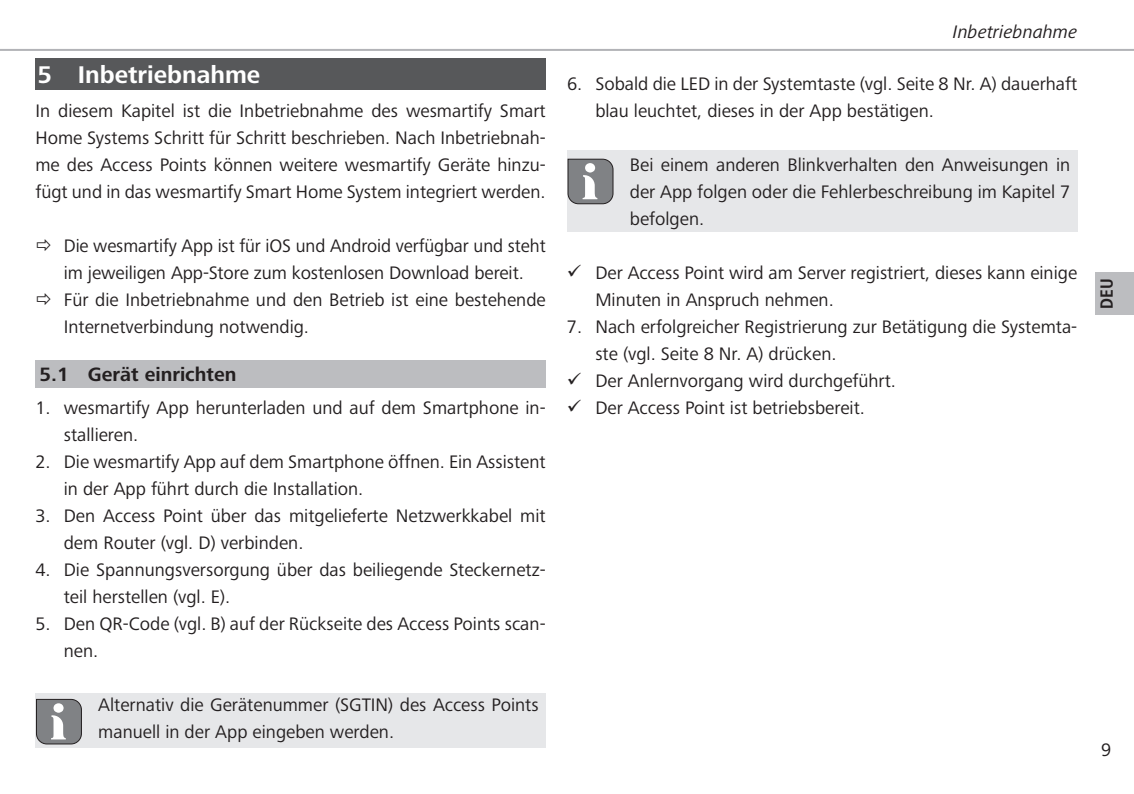
<style>
.page{position:relative;width:1134px;height:794px;background:#fff}
.page>*{position:absolute;margin:0;border:0;box-sizing:border-box;transform-origin:0 0}
.t1{font:700 25px "Frutiger Next LTW1 G";color:#fff}
.t2{font:700 20px "Frutiger Next LTW1 G";color:#231f20}
.t3{font:18.75px/27px "Frutiger Next LTW1 G";color:#231f20}
.t4{font:italic 18.75px "Frutiger Next LTW1 G";color:#231f20}
.t5{font:700 condensed 17.5px "Frutiger LT Com";color:#231f20}
</style>
<div class="page">
<hr style="left:0;top:49px;width:1134px;height:2px;background:#b2b3b7">
<div style="left:1095px;top:272px;width:39px;height:43px;background:#bcbdc0"></div>
<div style="left:35px;top:58px;width:511px;height:32px;background:#57585a"></div>
<div style="left:35px;top:360px;width:511px;height:27px;background:#bcbdc0"></div>
<div style="left:35px;top:693px;width:511px;height:55px;background:#e6e7e9"></div>
<svg style="left:36px;top:699px;width:46px;height:45px"></svg>
<div style="left:567px;top:150px;width:510px;height:81px;background:#e6e7e9"></div>
<svg style="left:567px;top:159px;width:47px;height:45px"></svg>
<h1 class="t1" style="left:38px;top:60px;width:224px">5 Inbetriebnahme</h1>
<p class="t3" style="left:35px;top:98px;width:512px;text-align:justify">In diesem Kapitel ist die Inbetriebnahme des wesmartify Smart Home Systems Schritt für Schritt beschrieben. Nach Inbetriebnah&shy;me des Access Points können weitere wesmartify Geräte hinzu&shy;fügt und in das wesmartify Smart Home System integriert werden.</p>
<p class="t3" style="left:64px;top:233px;width:483px">Die wesmartify App ist für iOS und Android verfügbar und steht im jeweiligen App-Store zum kostenlosen Download bereit.<br>Für die Inbetriebnahme und den Betrieb ist eine bestehende Internetverbindung notwendig.</p>
<p class="t2" style="left:40px;top:363px;width:198px">5.1 Gerät einrichten</p>
<p class="t3" style="left:64px;top:395px;width:483px;text-indent:-28px">1. wesmartify App herunterladen und auf dem Smartphone in&shy;stallieren.</p>
<p class="t3" style="left:64px;top:449px;width:483px;text-indent:-28px">2. Die wesmartify App auf dem Smartphone öffnen. Ein Assistent in der App führt durch die Installation.</p>
<p class="t3" style="left:64px;top:503px;width:483px;text-indent:-28px">3. Den Access Point über das mitgelieferte Netzwerkkabel mit dem Router (vgl. D) verbinden.</p>
<p class="t3" style="left:64px;top:557px;width:483px;text-indent:-28px">4. Die Spannungsversorgung über das beiliegende Steckernetz&shy;teil herstellen (vgl. E).</p>
<p class="t3" style="left:64px;top:611px;width:483px;text-indent:-28px">5. Den QR-Code (vgl. B) auf der Rückseite des Access Points scan&shy;nen.</p>
<p class="t3" style="left:98px;top:692px;width:442px">Alternativ die Gerätenummer (SGTIN) des Access Points manuell in der App eingeben werden.</p>
<p class="t4" style="left:953px;top:21px;width:126px">Inbetriebnahme</p>
<p class="t3" style="left:595px;top:71px;width:483px;text-indent:-28px">6. Sobald die LED in der Systemtaste (vgl. Seite 8 Nr. A) dauerhaft blau leuchtet, dieses in der App bestätigen.</p>
<p class="t3" style="left:630px;top:152px;width:442px;text-align:justify">Bei einem anderen Blinkverhalten den Anweisungen in der App folgen oder die Fehlerbeschreibung im Kapitel 7 befolgen.</p>
<p class="t3" style="left:595px;top:260px;width:483px">Der Access Point wird am Server registriert, dieses kann einige<br>Minuten in Anspruch nehmen.</p>
<p class="t3" style="left:595px;top:314px;width:483px;text-indent:-28px">7. Nach erfolgreicher Registrierung zur Betätigung die Systemta&shy;ste (vgl. Seite 8 Nr. A) drücken.<br>Der Anlernvorgang wird durchgeführt.<br>Der Access Point ist betriebsbereit.</p>
<p class="t5" style="left:1096px;top:309px;width:32px;rotate:-90deg">DEU</p>
<p class="t3" style="left:1101px;top:737px;width:12px">9</p>
</div>
